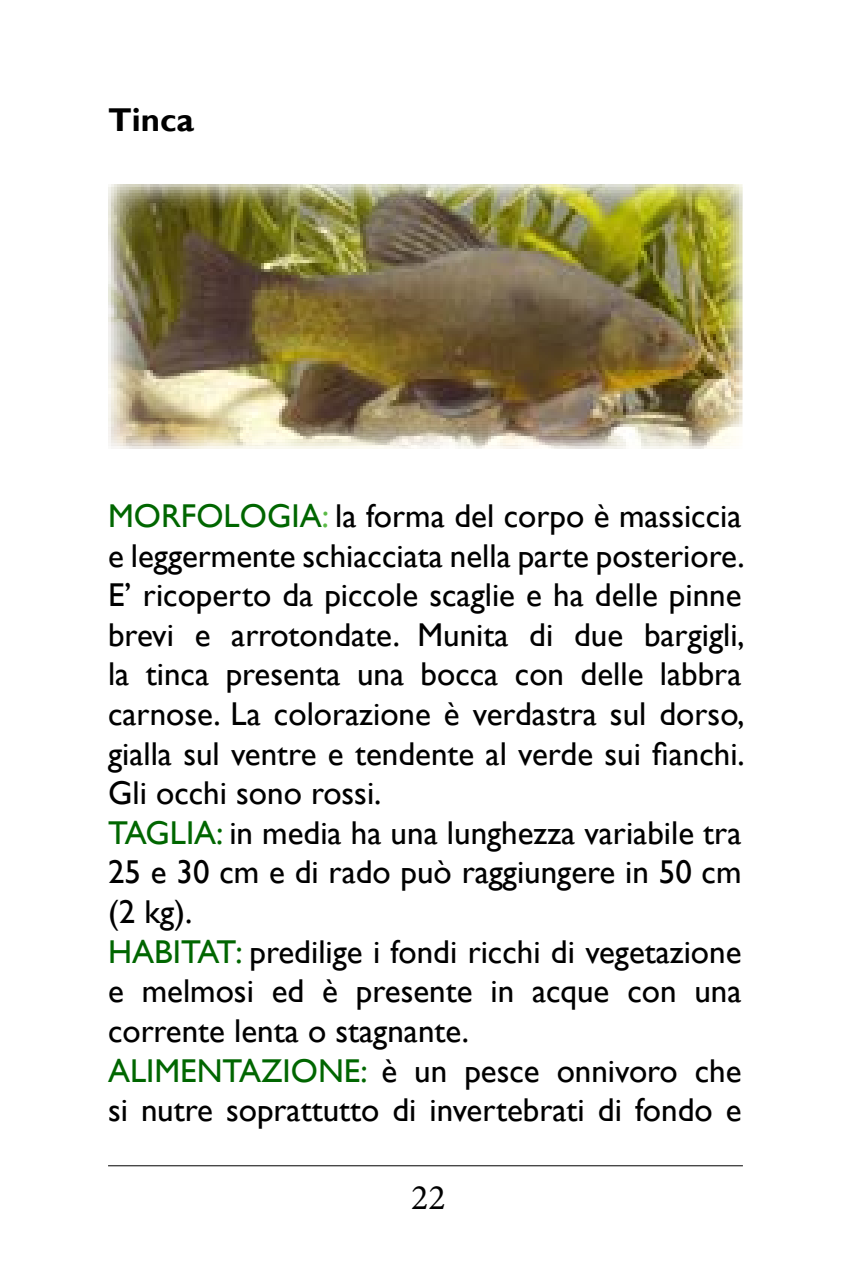
<style>
.page{position:relative;width:851px;height:1276px;background:#fff}
.page>*{position:absolute;margin:0;border:0;box-sizing:border-box;transform-origin:0 0}
.t1{font:36px "Minion Pro";color:#000}
.t2{font:33px/39.6px "Gill Sans";color:#000}
.t3{font:700 33px "Gill Sans";color:#000}
.s1{color:#060}
.s2{color:#5bba47}
</style>
<div class="page">
<img style="left:108px;top:185px;width:634px;height:263px">
<hr style="left:108px;top:1165px;width:634px;height:1px;background:#000">
<p class="t3" style="left:108px;top:100px;width:87px">Tinca</p>
<p class="t2" style="left:108px;top:497px;width:638px"><span class="s1">MORFOLOGIA</span><span class="s2">:</span> la forma del corpo è massiccia e leggermente schiacciata nella parte posteriore.<br>E’ ricoperto da piccole scaglie e ha delle pinne brevi e arrotondate. Munita di due bargigli, la tinca presenta una bocca con delle labbra carnose. La colorazione è verdastra sul dorso, gialla sul ventre e tendente al verde sui fianchi.<br>Gli occhi sono rossi.<br><span class="s1">TAGLIA:</span> in media ha una lunghezza variabile tra 25 e 30 cm e di rado può raggiungere in 50 cm (2 kg).<br><span class="s1">HABITAT:</span> predilige i fondi ricchi di vegetazione e melmosi ed è presente in acque con una corrente lenta o stagnante.<br><span class="s1">ALIMENTAZIONE:</span> è un pesce onnivoro che si nutre soprattutto di invertebrati di fondo e</p>
<p class="t1" style="left:411px;top:1173px;width:36px">22</p>
</div>
